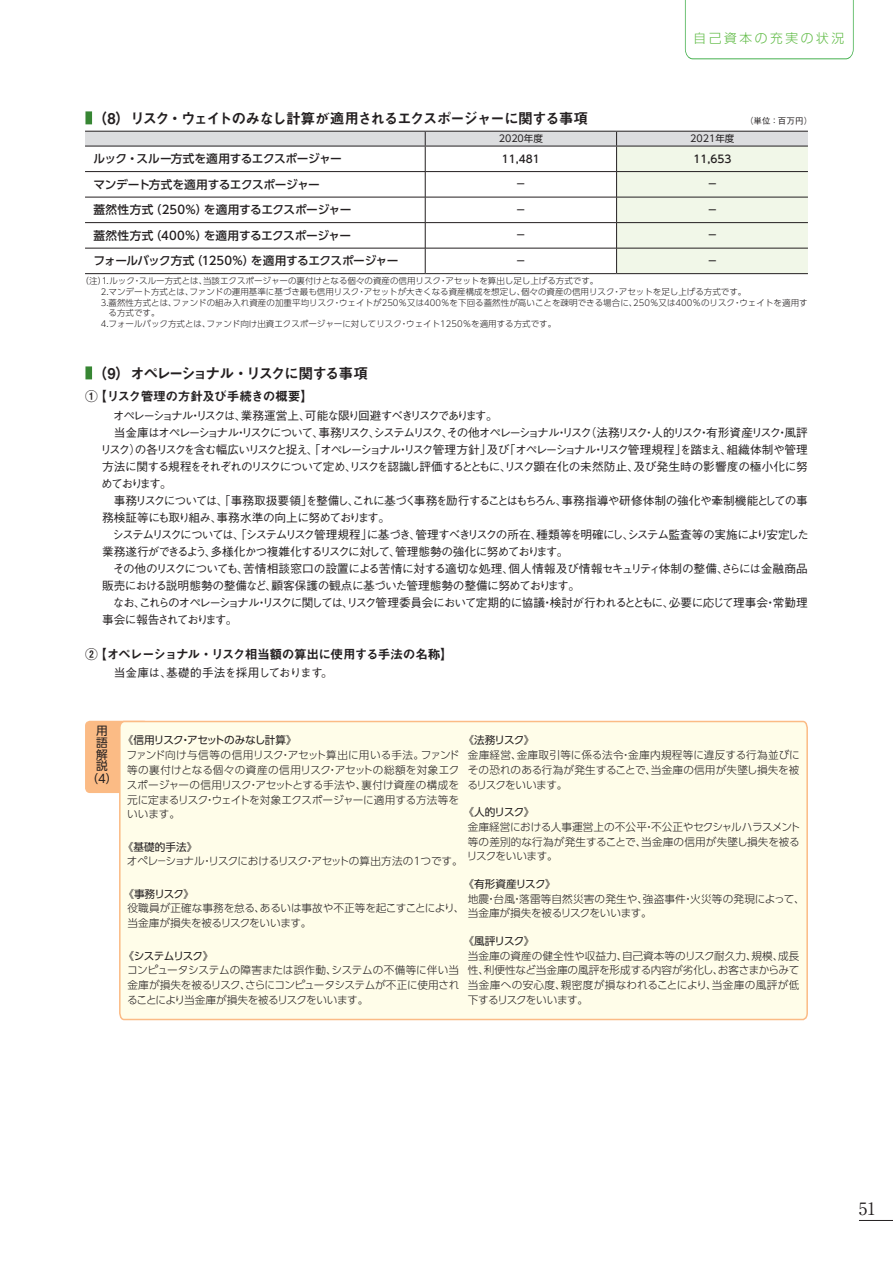
<style>
.page{position:relative;width:893px;height:1263px;background:#fff}
.page>*{position:absolute;margin:0;border:0;box-sizing:border-box;transform-origin:0 0}
.t1{font:700 16.95px "A1 Mincho Std";color:#231f20}
.t2{font:14.85px "Midashi Go Pro MB31";letter-spacing:-.105em;color:#231f20}
.t3{font:14.85px "Midashi Go Pro MB31";letter-spacing:-.15em;color:#231f20}
.t4{font:12.75px "Midashi Go Pro MB31";letter-spacing:-.05em;color:#231f20}
.t5{font:300 12.75px "Shin Go Pro";letter-spacing:.2em;color:#60bb46}
.t6{font:500 11.7px/17px "Gothic BBB Pro";letter-spacing:-.08em;color:#231f20}
.t7{font:500 11.7px "UD Shin Go Pro";letter-spacing:-.025em;color:#231f20}
.t8{font:500 11.7px "UD Shin Go Pro";letter-spacing:-.045em;color:#231f20}
.t9{font:500 11.7px "Gothic BBB Pro";letter-spacing:-.04em;color:#231f20}
.t10{font:11.7px/11.7px "UD Shin Go Pro";color:#231f20;text-align:justify}
.t11{font:300 10.65px/14.9px "UD Shin Go Pro";letter-spacing:-.015em;color:#231f20;text-align:justify}
.t12{font:10.65px "UD Shin Go Pro";letter-spacing:-.085em;color:#231f20}
.t13{font:300 10.65px "UD Shin Go Pro";letter-spacing:-.055em;color:#231f20}
.t14{font:500 10.65px "UD Shin Go Pro";color:#231f20}
.t15{font:10.65px "UD Shin Go Pro";letter-spacing:-.04em;color:#231f20}
.t16{font:9.6px "UD Shin Go Pro";color:#231f20}
.t17{font:300 8.55px "UD Shin Go Pro";color:#231f20}
.t18{font:500 8.55px "Gothic BBB Pro";color:#231f20}
</style>
<div class="page">
<hr style="left:859px;top:1220px;width:34px;height:1px;background:#231f20">
<svg style="left:685px;top:0;width:169px;height:59px"></svg>
<svg style="left:85px;top:131px;width:723px;height:143px"></svg>
<hr style="left:85px;top:171px;width:340px;height:1px;background:#231f20">
<hr style="left:85px;top:197px;width:340px;height:1px;background:#231f20">
<hr style="left:85px;top:222px;width:340px;height:1px;background:#231f20">
<hr style="left:85px;top:248px;width:340px;height:1px;background:#231f20">
<hr style="left:425px;top:171px;width:192px;height:1px;background:#231f20">
<hr style="left:425px;top:197px;width:192px;height:1px;background:#231f20">
<hr style="left:425px;top:222px;width:192px;height:1px;background:#231f20">
<hr style="left:425px;top:248px;width:192px;height:1px;background:#231f20">
<hr style="left:617px;top:171px;width:191px;height:1px;background:#231f20">
<hr style="left:617px;top:197px;width:191px;height:1px;background:#231f20">
<hr style="left:617px;top:222px;width:191px;height:1px;background:#231f20">
<hr style="left:617px;top:248px;width:191px;height:1px;background:#231f20">
<hr style="left:85px;top:146px;width:340px;height:1px;background:#231f20">
<hr style="left:425px;top:146px;width:192px;height:1px;background:#231f20">
<hr style="left:617px;top:146px;width:191px;height:1px;background:#231f20">
<div style="left:85px;top:111px;width:7px;height:13px;background:#378633"></div>
<div style="left:85px;top:366px;width:7px;height:13px;background:#378633"></div>
<div style="left:86px;top:721px;width:62px;height:71px;background:#fbbb85;border-radius:4px"></div>
<div style="left:85px;top:721px;width:64px;height:72px;border:2px solid #fbbb85;border-radius:4px"></div>
<div style="left:118px;top:720px;width:690px;height:301px;background:#fffde9"></div>
<p class="t2" style="left:92px;top:106px;width:497px">（8）リスク・ウェイトのみなし計算が適用されるエクスポージャーに関する事項</p>
<p class="t5" style="left:694px;top:28px;width:152px">自己資本の充実の状況</p>
<p class="t18" style="left:745px;top:114px;width:69px">（単位：百万円）</p>
<p class="t16" style="left:499px;top:131px;width:46px">2020年度</p>
<p class="t16" style="left:690px;top:131px;width:46px">2021年度</p>
<p class="t7" style="left:94px;top:149px;width:250px">ルック・スルー方式を適用するエクスポージャー</p>
<p class="t14" style="left:502px;top:150px;width:40px">11,481</p>
<p class="t14" style="left:693px;top:150px;width:40px">11,653</p>
<p class="t7" style="left:94px;top:175px;width:228px">マンデート方式を適用するエクスポージャー</p>
<p class="t14" style="left:516px;top:176px;width:12px">－</p>
<p class="t14" style="left:707px;top:176px;width:12px">－</p>
<p class="t7" style="left:94px;top:200px;width:259px">蓋然性方式（250％）を適用するエクスポージャー</p>
<p class="t14" style="left:516px;top:201px;width:12px">－</p>
<p class="t14" style="left:707px;top:201px;width:12px">－</p>
<p class="t7" style="left:94px;top:226px;width:259px">蓋然性方式（400％）を適用するエクスポージャー</p>
<p class="t14" style="left:516px;top:227px;width:12px">－</p>
<p class="t14" style="left:707px;top:227px;width:12px">－</p>
<p class="t8" style="left:94px;top:251px;width:306px">フォールバック方式（1250％）を適用するエクスポージャー</p>
<p class="t14" style="left:516px;top:252px;width:12px">－</p>
<p class="t14" style="left:707px;top:252px;width:12px">－</p>
<p class="t17" style="left:81px;top:274px;width:519px">（注）1.ルック・スルー方式とは、当該エクスポージャーの裏付けとなる個々の資産の信用リスク・アセットを算出し足し上げる方式です。</p>
<p class="t17" style="left:101px;top:285px;width:647px">2.マンデート方式とは、ファンドの運用基準に基づき最も信用リスク・アセットが大きくなる資産構成を想定し、個々の資産の信用リスク・アセットを足し上げる方式です。</p>
<p class="t17" style="left:101px;top:295px;width:708px">3.蓋然性方式とは、ファンドの組み入れ資産の加重平均リスク・ウェイトが250％又は400％を下回る蓋然性が高いことを疎明できる場合に、250％又は400％のリスク・ウェイトを適用す</p>
<p class="t17" style="left:109px;top:306px;width:53px">る方式です。</p>
<p class="t17" style="left:101px;top:317px;width:457px">4.フォールバック方式とは、ファンド向け出資エクスポージャーに対してリスク・ウェイト1250％を適用する方式です。</p>
<p class="t3" style="left:92px;top:361px;width:277px">（9）オペレーショナル・リスクに関する事項</p>
<p class="t4" style="left:85px;top:386px;width:230px">①【リスク管理の方針及び手続きの概要】</p>
<p class="t6" style="left:100px;top:405px;width:710px">　オペレーショナル・リスクは、業務運営上、可能な限り回避すべきリスクであります。<br>　当金庫はオペレーショナル・リスクについて、事務リスク、システムリスク、その他オペレーショナル・リスク（法務リスク・人的リスク・有形資産リスク・風評リスク）の各リスクを含む幅広いリスクと捉え、「オペレーショナル・リスク管理方針」及び「オペレーショナル・リスク管理規程」を踏まえ、組織体制や管理方法に関する規程をそれぞれのリスクについて定め、リスクを認識し評価するとともに、リスク顕在化の未然防止、及び発生時の影響度の極小化に努めております。<br>　事務リスクについては、「事務取扱要領」を整備し、これに基づく事務を励行することはもちろん、事務指導や研修体制の強化や牽制機能としての事務検証等にも取り組み、事務水準の向上に努めております。<br>　システムリスクについては、「システムリスク管理規程」に基づき、管理すべきリスクの所在、種類等を明確にし、システム監査等の実施により安定した業務遂行ができるよう、多様化かつ複雑化するリスクに対して、管理態勢の強化に努めております。<br>　その他のリスクについても、苦情相談窓口の設置による苦情に対する適切な処理、個人情報及び情報セキュリティ体制の整備、さらには金融商品販売における説明態勢の整備など、顧客保護の観点に基づいた管理態勢の整備に努めております。<br>　なお、これらのオペレーショナル・リスクに関しては、リスク管理委員会において定期的に協議・検討が行われるとともに、必要に応じて理事会・常勤理事会に報告されております。</p>
<p class="t4" style="left:85px;top:644px;width:369px">②【オペレーショナル・リスク相当額の算出に使用する手法の名称】</p>
<p class="t9" style="left:102px;top:663px;width:232px">　当金庫は、基礎的手法を採用しております。</p>
<p class="t10" style="left:96px;top:725px;width:13px">用語解説</p>
<p class="t10" style="left:86px;top:773px;width:33px">（4）</p>
<p class="t12" style="left:123px;top:731px;width:175px">《信用リスク・アセットのみなし計算》</p>
<p class="t11" style="left:127px;top:747px;width:334px">ファンド向け与信等の信用リスク・アセット算出に用いる手法。ファンド等の裏付けとなる個々の資産の信用リスク・アセットの総額を対象エクスポージャーの信用リスク・アセットとする手法や、裏付け資産の構成を元に定まるリスク・ウェイトを対象エクスポージャーに適用する方法等をいいます。</p>
<p class="t12" style="left:123px;top:838px;width:76px">《基礎的手法》</p>
<p class="t13" style="left:127px;top:853px;width:337px">オペレ－ショナル・リスクにおけるリスク・アセットの算出方法の１つです。</p>
<p class="t12" style="left:123px;top:885px;width:72px">《事務リスク》</p>
<p class="t11" style="left:128px;top:901px;width:338px">役職員が正確な事務を怠る、あるいは事故や不正等を起こすことにより、当金庫が損失を被るリスクをいいます。</p>
<p class="t12" style="left:123px;top:947px;width:91px">《システムリスク》</p>
<p class="t11" style="left:127px;top:962px;width:334px">コンピュータシステムの障害または誤作動、システムの不備等に伴い当金庫が損失を被るリスク、さらにコンピュータシステムが不正に使用されることにより当金庫が損失を被るリスクをいいます。</p>
<p class="t12" style="left:464px;top:731px;width:72px">《法務リスク》</p>
<p class="t11" style="left:467px;top:747px;width:334px">金庫経営、金庫取引等に係る法令・金庫内規程等に違反する行為並びにその恐れのある行為が発生することで、当金庫の信用が失墜し損失を被るリスクをいいます。</p>
<p class="t12" style="left:464px;top:803px;width:72px">《人的リスク》</p>
<p class="t11" style="left:467px;top:819px;width:335px">金庫経営における人事運営上の不公平・不公正やセクシャルハラスメント等の差別的な行為が発生することで、当金庫の信用が失墜し損失を被るリスクをいいます。</p>
<p class="t15" style="left:464px;top:875px;width:94px">《有形資産リスク》</p>
<p class="t11" style="left:468px;top:891px;width:338px">地震・台風・落雷等自然災害の発生や、強盗事件・火災等の発現によって、当金庫が損失を被るリスクをいいます。</p>
<p class="t12" style="left:464px;top:932px;width:72px">《風評リスク》</p>
<p class="t11" style="left:468px;top:948px;width:333px">当金庫の資産の健全性や収益力、自己資本等のリスク耐久力、規模、成長性、利便性など当金庫の風評を形成する内容が劣化し、お客さまからみて当金庫への安心度、親密度が損なわれることにより、当金庫の風評が低下するリスクをいいます。</p>
<h1 class="t1" style="left:859px;top:1195px;width:18px">51</h1>
</div>
